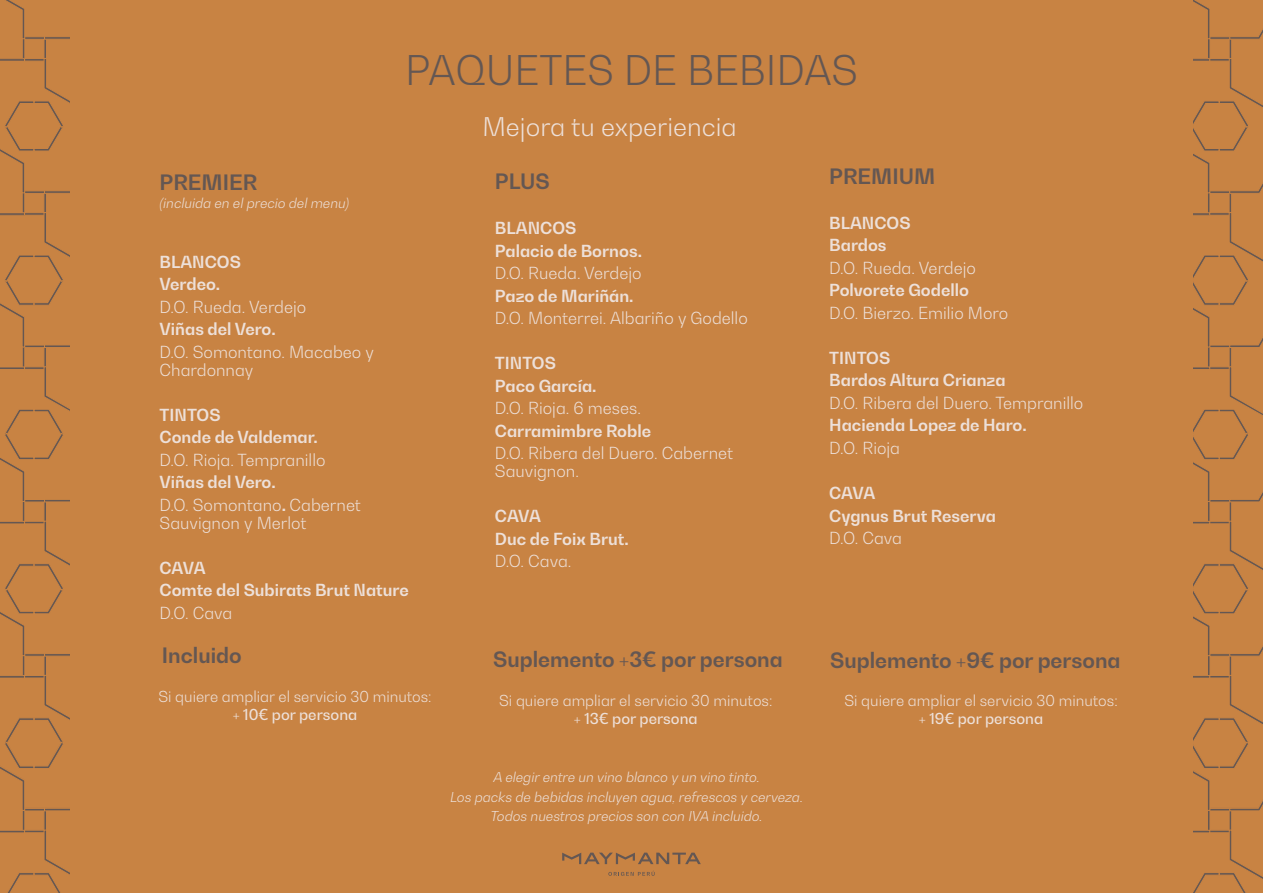
<style>
.page{position:relative;width:1263px;height:893px;background:#fff}
.page>*{position:absolute;margin:0;border:0;box-sizing:border-box;transform-origin:0 0}
.t1{font:300 40.5px "Bw Gradual DEMO";color:#645753}
.t2{font:300 25.5px "Bw Gradual DEMO";color:#ede0d9}
.t3{font:700 21px "Bw Gradual DEMO";color:#645753}
.t4{font:300 16.5px/18px "Bw Gradual DEMO";color:#ede0d9}
.t5{font:700 16.5px/22.5px "Bw Gradual DEMO";color:#ede0d9}
.t6{font:300 15px "Bw Gradual DEMO";color:#ede0d9}
.t7{font:500 15px "Bw Gradual DEMO";color:#ede0d9}
.t8{font:italic 300 13.5px/19.5px "Bw Gradual DEMO";color:#ede0d9;text-align:center}
.s1{font-weight:700}
</style>
<div class="page">
<svg style="left:1192px;top:0;width:71px;height:893px;background:#c28043"></svg>
<svg style="left:0;top:0;width:70px;height:893px;background:#c18043"></svg>
<div style="left:70px;top:0;width:1122px;height:893px;background:#c88343"></div>
<svg style="left:562px;top:853px;width:139px;height:11px"></svg>
<svg style="left:608px;top:871px;width:47px;height:5px"></svg>
<h1 class="t1" style="left:405px;top:44px;width:454px">PAQUETES DE BEBIDAS</h1>
<p class="t3" style="left:160px;top:168px;width:99px">PREMIER</p>
<p class="t8" style="left:160px;top:193px;width:191px">(incluida en el precio del menu)</p>
<p class="t5" style="left:160px;top:250px;width:83px">BLANCOS<br>Verdeo.</p>
<p class="t4" style="left:160px;top:297px;width:148px">D.O. Rueda. Verdejo</p>
<p class="t5" style="left:160px;top:317px;width:118px">Viñas del Vero.</p>
<p class="t4" style="left:160px;top:342px;width:216px">D.O. Somontano. Macabeo y<br>Chardonnay</p>
<p class="t5" style="left:160px;top:403px;width:160px">TINTOS<br>Conde de Valdemar.</p>
<p class="t4" style="left:160px;top:450px;width:167px">D.O. Rioja. Tempranillo</p>
<p class="t4" style="left:160px;top:471px;width:203px;line-height:22.5px"><span class="s1">Viñas del Vero.<br></span>D.O. Somontano<span class="s1">.</span> Cabernet</p>
<p class="t4" style="left:160px;top:513px;width:149px">Sauvignon y Merlot</p>
<p class="t5" style="left:160px;top:556px;width:251px">CAVA<br>Comte del Subirats Brut Nature</p>
<p class="t4" style="left:160px;top:603px;width:74px">D.O. Cava</p>
<h2 class="t2" style="left:482px;top:110px;width:256px">Mejora tu experiencia</h2>
<p class="t3" style="left:495px;top:168px;width:56px">PLUS</p>
<p class="t5" style="left:495px;top:216px;width:148px">BLANCOS<br>Palacio de Bornos.</p>
<p class="t4" style="left:495px;top:264px;width:148px">D.O. Rueda. Verdejo</p>
<p class="t5" style="left:495px;top:284px;width:140px">Pazo de Mariñán.</p>
<p class="t4" style="left:495px;top:309px;width:254px">D.O. Monterrei. Albariño y Godello</p>
<p class="t5" style="left:495px;top:351px;width:103px">TINTOS<br>Paco García.</p>
<p class="t4" style="left:495px;top:399px;width:147px">D.O. Rioja. 6 meses.</p>
<p class="t5" style="left:495px;top:419px;width:158px">Carramimbre Roble</p>
<p class="t4" style="left:495px;top:444px;width:240px">D.O. Ribera del Duero. Cabernet<br>Sauvignon.</p>
<p class="t5" style="left:495px;top:504px;width:135px">CAVA<br>Duc de Foix Brut.</p>
<p class="t4" style="left:495px;top:552px;width:78px">D.O. Cava.</p>
<p class="t3" style="left:829px;top:162px;width:108px">PREMIUM</p>
<p class="t5" style="left:829px;top:211px;width:83px">BLANCOS<br>Bardos</p>
<p class="t4" style="left:829px;top:259px;width:148px">D.O. Rueda. Verdejo</p>
<p class="t5" style="left:829px;top:279px;width:141px">Polvorete Godello</p>
<p class="t4" style="left:829px;top:304px;width:181px">D.O. Bierzo. Emilio Moro</p>
<p class="t5" style="left:829px;top:346px;width:178px">TINTOS<br>Bardos Altura Crianza</p>
<p class="t4" style="left:829px;top:394px;width:256px">D.O. Ribera del Duero. Tempranillo</p>
<p class="t5" style="left:829px;top:414px;width:199px">Hacienda Lopez de Haro.</p>
<p class="t4" style="left:829px;top:439px;width:72px">D.O. Rioja</p>
<p class="t5" style="left:829px;top:481px;width:168px">CAVA<br>Cygnus Brut Reserva</p>
<p class="t4" style="left:829px;top:529px;width:74px">D.O. Cava</p>
<p class="t3" style="left:162px;top:641px;width:81px">Incluido</p>
<p class="t3" style="left:493px;top:645px;width:291px">Suplemento +3€ por persona</p>
<p class="t3" style="left:830px;top:646px;width:292px">Suplemento +9€ por persona</p>
<p class="t6" style="left:158px;top:686px;width:275px">Si quiere ampliar el servicio 30 minutos:</p>
<p class="t7" style="left:233px;top:704px;width:126px">+ 10€ por persona</p>
<p class="t6" style="left:499px;top:691px;width:275px">Si quiere ampliar el servicio 30 minutos:</p>
<p class="t7" style="left:574px;top:709px;width:125px">+ 13€ por persona</p>
<p class="t8" style="left:450px;top:767px;width:354px">A elegir entre un vino blanco y un vino tinto.<br>Los packs de bebidas incluyen agua, refrescos y cerveza.<br>Todos nuestros precios son con IVA incluido.</p>
<p class="t6" style="left:844px;top:691px;width:275px">Si quiere ampliar el servicio 30 minutos:</p>
<p class="t7" style="left:919px;top:709px;width:126px">+ 19€ por persona</p>
</div>
